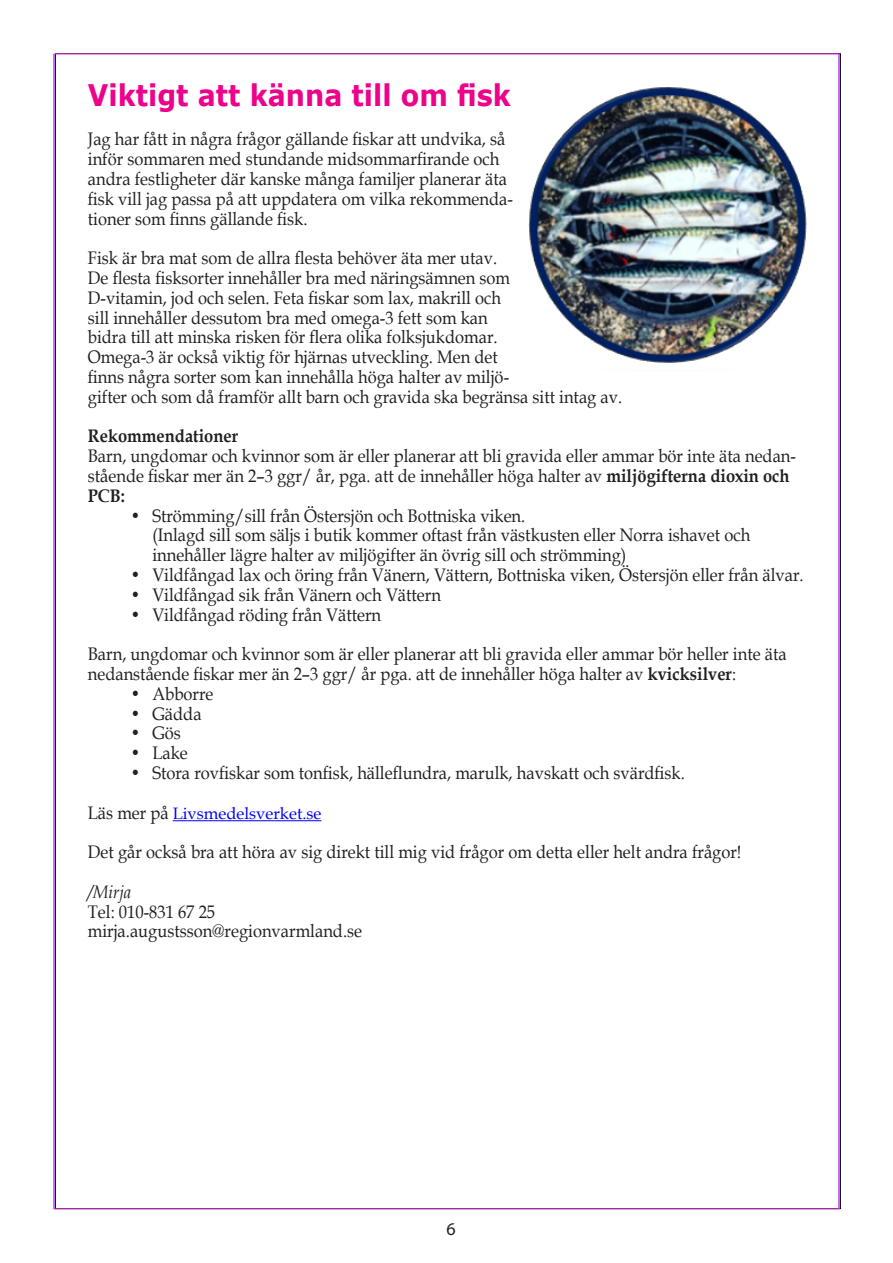
<style>
.page{position:relative;width:893px;height:1263px;background:#fff}
.page>*{position:absolute;margin:0;border:0;box-sizing:border-box;transform-origin:0 0}
.t1{font:700 29.7px "Verdana";color:#ed028c;scale:.91 1}
.t2{font:18.15px/19.8px "Book Antiqua";color:#231f20;scale:.91 1}
.t3{font:700 18.15px "Book Antiqua";color:#231f20;scale:.91 1}
.t4{font:italic 18.15px "Book Antiqua";color:#231f20;scale:.91 1}
.t5{font:18px "Myriad Pro";color:#231f20}
.t6{font:16.5px "Book Antiqua";color:#00f}
.s1{font-weight:700}
.s2{font-size:18.15px;color:#231f20}
</style>
<div class="page">
<hr style="left:173px;top:820px;width:148px;height:1px;background:#00f">
<img style="left:528px;top:87px;width:279px;height:276px">
<hr style="left:54px;top:54px;width:1px;height:1155px;background:#93f">
<hr style="left:839px;top:54px;width:1px;height:1155px;background:#93f">
<p class="t1" style="left:88px;top:74px;width:466px">Viktigt att känna till om fisk</p>
<p class="t2" style="left:88px;top:129px;width:469px">Jag har fått in några frågor gällande fiskar att undvika, så inför sommaren med stundande midsommarfirande och andra festligheter där kanske många familjer planerar äta fisk vill jag passa på att uppdatera om vilka rekommenda&shy;tioner som finns gällande fisk.</p>
<p class="t2" style="left:88px;top:248px;width:589px">Fisk är bra mat som de allra flesta behöver äta mer utav.<br>De flesta fisksorter innehåller bra med näringsämnen som<br>D-vitamin, jod och selen. Feta fiskar som lax, makrill och<br>sill innehåller dessutom bra med omega-3 fett som kan<br>bidra till att minska risken för flera olika folksjukdomar.<br>Omega-3 är också viktig för hjärnas utveckling. Men det<br>finns några sorter som kan innehålla höga halter av miljö-<br>gifter och som då framför allt barn och gravida ska begränsa sitt intag av.</p>
<p class="t3" style="left:88px;top:424px;width:167px">Rekommendationer</p>
<p class="t2" style="left:88px;top:446px;width:780px">Barn, ungdomar och kvinnor som är eller planerar att bli gravida eller ammar bör inte äta nedan&shy;stående fiskar mer än 2–3 ggr/ år, pga. att de innehåller höga halter av <span class="s1">miljögifterna dioxin och<br>PCB:</span></p>
<p class="t2" style="left:130px;top:505px;width:435px">• Strömming/sill från Östersjön och Bottniska viken.</p>
<p class="t2" style="left:152px;top:525px;width:659px">(Inlagd sill som säljs i butik kommer oftast från västkusten eller Norra ishavet och innehåller lägre halter av miljögifter än övrig sill och strömming)</p>
<p class="t2" style="left:130px;top:564px;width:741px">• Vildfångad lax och öring från Vänern, Vättern, Bottniska viken, Östersjön eller från älvar.</p>
<p class="t2" style="left:130px;top:584px;width:343px">• Vildfångad sik från Vänern och Vättern</p>
<p class="t2" style="left:130px;top:604px;width:277px">• Vildfångad röding från Vättern</p>
<p class="t2" style="left:88px;top:644px;width:769px">Barn, ungdomar och kvinnor som är eller planerar att bli gravida eller ammar bör heller inte äta nedanstående fiskar mer än 2–3 ggr/ år pga. att de innehåller höga halter av <span class="s1">kvicksilver</span>:</p>
<p class="t2" style="left:130px;top:683px;width:93px">• Abborre</p>
<p class="t2" style="left:130px;top:703px;width:80px">• Gädda</p>
<p class="t2" style="left:130px;top:723px;width:57px">• Gös</p>
<p class="t2" style="left:130px;top:743px;width:65px">• Lake</p>
<p class="t2" style="left:130px;top:762px;width:611px">• Stora rovfiskar som tonfisk, hälleflundra, marulk, havskatt och svärdfisk.</p>
<p class="t6" style="left:88px;top:801px;width:235px"><span class="s2">Läs mer på</span> Livsmedelsverket.se</p>
<p class="t2" style="left:88px;top:842px;width:720px">Det går också bra att höra av sig direkt till mig vid frågor om detta eller helt andra frågor!</p>
<p class="t4" style="left:88px;top:879px;width:49px">/Mirja</p>
<p class="t2" style="left:88px;top:901px;width:141px">Tel: 010-831 67 25</p>
<p class="t2" style="left:88px;top:921px;width:303px">mirja.augustsson@regionvarmland.se</p>
<p class="t5" style="left:446px;top:1218px;width:11px">6</p>
</div>
